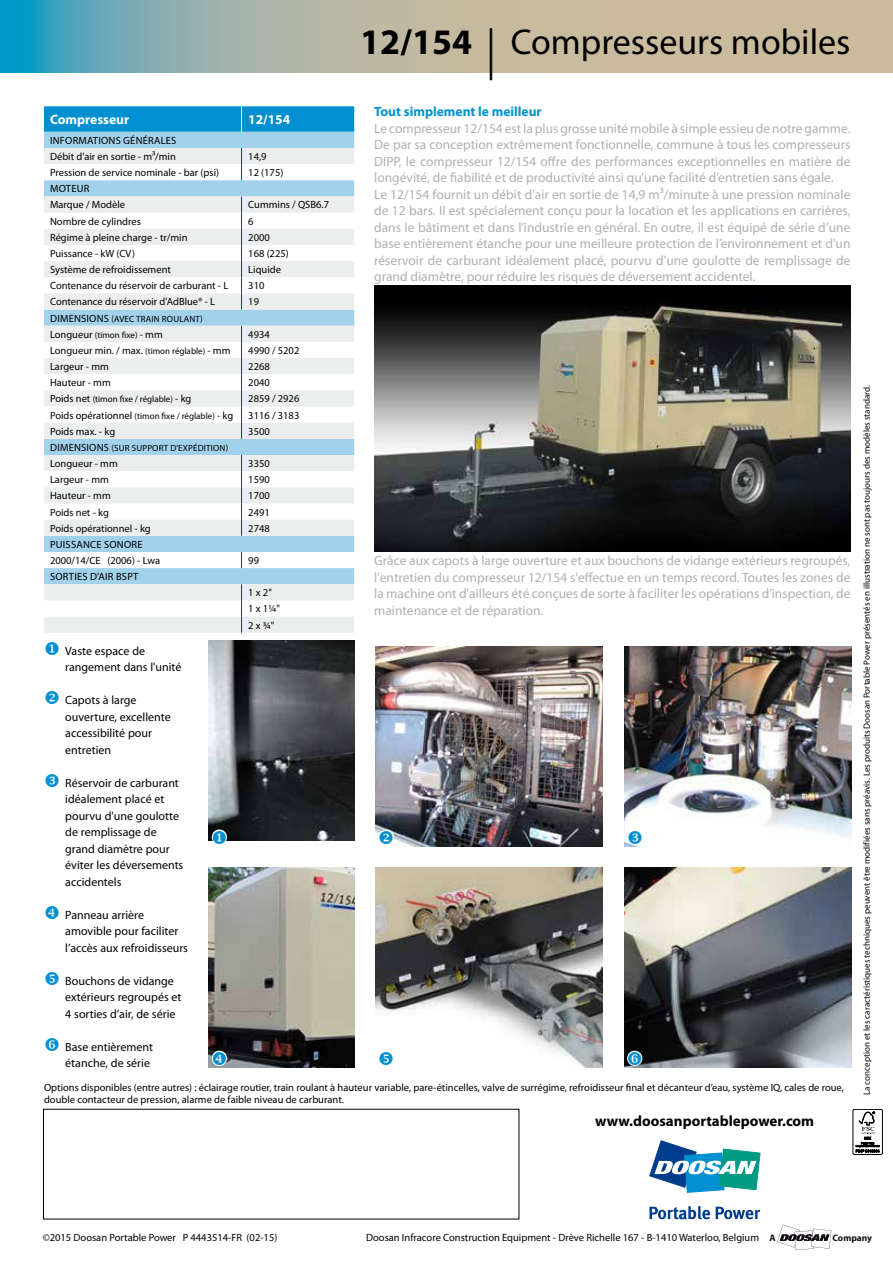
<style>
.page{position:relative;width:893px;height:1263px;background:#fff}
.page>*{position:absolute;margin:0;border:0;box-sizing:border-box;transform-origin:0 0}
.t1{font:36px "Myriad Pro";color:#000}
.t2{font:700 15px "Myriad Pro";color:#000}
.t3{font:13.5px/16.5px "Myriad Pro";color:#afb0b2}
.t4{font:700 13.5px "Myriad Pro";color:#0093d1}
.t5{font:700 13.5px "Myriad Pro";color:#fff}
.t6{font:12px/16.5px "Myriad Pro";color:#000}
.t7{font:10.5px/16.2px "Myriad Pro";color:#000}
.t8{font:10.5px/16.2px "Myriad Pro";letter-spacing:.02em;color:#000}
.t9{font:700 9.45px "Myriad Pro";color:#141015}
.t10{font:700 9.3px "Myriad Pro";color:#141015}
.t11{font:9px "Myriad Pro";color:#000}
.t12{font:9px "Myriad Pro";letter-spacing:.02em;color:#000}
.s1{font-size:10.5px}
.s2{font-size:9px}
.s3{color:#008fd0}
.s4{font-weight:700}
.s5{font-family:"Meta Pro Norm";font-size:54px}
</style>
<div class="page">
<svg style="left:777px;top:1224px;width:54px;height:26px"></svg>
<svg style="left:649px;top:1206px;width:61px;height:13px"></svg>
<svg style="left:716px;top:1207px;width:44px;height:12px"></svg>
<svg style="left:650px;top:1141px;width:110px;height:51px"></svg>
<svg style="left:853px;top:1109px;width:29px;height:45px"></svg>
<div style="left:853px;top:1109px;width:29px;height:45px;border:1px solid #000"></div>
<svg style="left:856px;top:1112px;width:23px;height:40px"></svg>
<svg style="left:0;top:0;width:893px;height:72px;background:#a9b5a6"></svg>
<img style="left:208px;top:641px;width:146px;height:200px">
<img style="left:624px;top:868px;width:227px;height:200px">
<img style="left:624px;top:647px;width:227px;height:200px">
<img style="left:375px;top:868px;width:228px;height:200px">
<img style="left:375px;top:647px;width:228px;height:200px">
<img style="left:208px;top:868px;width:146px;height:200px">
<img style="left:374px;top:285px;width:476px;height:266px">
<div style="left:44px;top:132px;width:310px;height:16px;background:#a2d1ec"></div>
<svg style="left:44px;top:148px;width:310px;height:485px;fill:#eceded"></svg>
<svg style="left:44px;top:106px;width:310px;height:26px;background:#0591d0"></svg>
<svg style="left:241px;top:148px;width:1px;height:32px"></svg>
<svg style="left:241px;top:196px;width:1px;height:114px"></svg>
<svg style="left:241px;top:326px;width:1px;height:113px"></svg>
<svg style="left:241px;top:455px;width:1px;height:81px"></svg>
<svg style="left:241px;top:552px;width:1px;height:16px"></svg>
<svg style="left:241px;top:584px;width:1px;height:49px"></svg>
<svg style="left:44px;top:614px;width:146px;height:19px"></svg>
<svg style="left:626px;top:828px;width:18px;height:18px"></svg>
<svg style="left:210px;top:1049px;width:18px;height:18px"></svg>
<svg style="left:377px;top:1049px;width:18px;height:18px"></svg>
<svg style="left:626px;top:1049px;width:18px;height:18px"></svg>
<svg style="left:210px;top:828px;width:18px;height:13px"></svg>
<svg style="left:377px;top:828px;width:18px;height:18px"></svg>
<p class="t5" style="left:50px;top:111px;width:81px">Compresseur</p>
<p class="t5" style="left:248px;top:111px;width:43px">12/154</p>
<p class="t8" style="left:50px;top:132px;width:128px">INFORMATIONS GÉNÉRALES<br>Débit d'air en sortie - m³/min</p>
<p class="t7" style="left:248px;top:148px;width:20px">14,9</p>
<p class="t7" style="left:50px;top:164px;width:171px">Pression de service nominale - bar (psi)</p>
<p class="t7" style="left:248px;top:164px;width:37px">12 (175)</p>
<p class="t7" style="left:50px;top:181px;width:77px">MOTEUR<br>Marque / Modèle</p>
<p class="t7" style="left:248px;top:197px;width:82px">Cummins / QSB6.7</p>
<p class="t7" style="left:50px;top:213px;width:92px">Nombre de cylindres</p>
<p class="t7" style="left:248px;top:213px;width:7px">6</p>
<p class="t7" style="left:50px;top:229px;width:139px">Régime à pleine charge - tr/min</p>
<p class="t7" style="left:248px;top:229px;width:23px">2000</p>
<p class="t7" style="left:50px;top:245px;width:86px">Puissance - kW (CV)</p>
<p class="t7" style="left:248px;top:245px;width:42px">168 (225)</p>
<p class="t7" style="left:50px;top:261px;width:122px">Système de refroidissement</p>
<p class="t7" style="left:248px;top:261px;width:34px">Liquide</p>
<p class="t7" style="left:50px;top:277px;width:180px">Contenance du réservoir de carburant - L</p>
<p class="t7" style="left:248px;top:277px;width:18px">310</p>
<p class="t7" style="left:50px;top:294px;width:167px">Contenance du réservoir d'AdBlue® - L</p>
<p class="t7" style="left:248px;top:294px;width:12px">19</p>
<p class="t12" style="left:50px;top:313px;width:154px"><span class="s1">DIMENSIONS</span> (AVEC TRAIN ROULANT)</p>
<p class="t7" style="left:50px;top:326px;width:114px">Longueur <span class="s2">(timon fixe)</span> - mm</p>
<p class="t7" style="left:248px;top:326px;width:23px">4934</p>
<p class="t7" style="left:50px;top:342px;width:182px">Longueur min. / max. <span class="s2">(timon réglable)</span> - mm</p>
<p class="t7" style="left:248px;top:342px;width:53px">4990 / 5202</p>
<p class="t7" style="left:50px;top:358px;width:60px">Largeur - mm</p>
<p class="t7" style="left:248px;top:358px;width:23px">2268</p>
<p class="t7" style="left:50px;top:374px;width:62px">Hauteur - mm</p>
<p class="t7" style="left:248px;top:374px;width:23px">2040</p>
<p class="t11" style="left:50px;top:394px;width:143px"><span class="s1">Poids net</span> (timon fixe / réglable) <span class="s1">- kg</span></p>
<p class="t7" style="left:248px;top:391px;width:53px">2859 / 2926</p>
<p class="t7" style="left:50px;top:407px;width:185px">Poids opérationnel <span class="s2">(timon fixe / réglable)</span> - kg</p>
<p class="t7" style="left:248px;top:407px;width:53px">3116 / 3183</p>
<p class="t7" style="left:50px;top:423px;width:67px">Poids max. - kg</p>
<p class="t7" style="left:248px;top:423px;width:23px">3500</p>
<p class="t12" style="left:50px;top:442px;width:180px"><span class="s1">DIMENSIONS</span> (SUR SUPPORT D'EXPÉDITION)</p>
<p class="t7" style="left:50px;top:455px;width:69px">Longueur - mm</p>
<p class="t7" style="left:248px;top:455px;width:23px">3350</p>
<p class="t7" style="left:50px;top:471px;width:60px">Largeur - mm</p>
<p class="t7" style="left:248px;top:471px;width:23px">1590</p>
<p class="t7" style="left:50px;top:488px;width:62px">Hauteur - mm</p>
<p class="t7" style="left:248px;top:488px;width:23px">1700</p>
<p class="t7" style="left:50px;top:504px;width:60px">Poids net - kg</p>
<p class="t7" style="left:248px;top:504px;width:23px">2491</p>
<p class="t7" style="left:50px;top:520px;width:102px">Poids opérationnel - kg</p>
<p class="t7" style="left:248px;top:520px;width:23px">2748</p>
<p class="t8" style="left:50px;top:536px;width:112px">PUISSANCE SONORE<br>2000/14/CE (2006) - Lwa</p>
<p class="t7" style="left:248px;top:552px;width:12px">99</p>
<p class="t8" style="left:50px;top:568px;width:90px">SORTIES D'AIR BSPT</p>
<p class="t6" style="left:65px;top:642px;width:118px;text-indent:-21px"><span class="s3">◆</span> Vaste espace de rangement dans l'unité</p>
<p class="t6" style="left:65px;top:692px;width:107px;text-indent:-21px"><span class="s3">❖</span> Capots à large ouverture, excellente accessibilité pour entretien</p>
<p class="t6" style="left:65px;top:774px;width:120px">Réservoir de carburant idéalement placé et pourvu d'une goulotte de remplissage de grand diamètre pour éviter les déversements accidentels</p>
<p class="t6" style="left:65px;top:906px;width:124px">Panneau arrière amovible pour faciliter l’accès aux refroidisseurs</p>
<p class="t6" style="left:65px;top:972px;width:118px">Bouchons de vidange extérieurs regroupés et<br>4 sorties d’air, de série</p>
<p class="t6" style="left:65px;top:1038px;width:89px">Base entièrement étanche, de série</p>
<p class="t7" style="left:248px;top:584px;width:33px">1 x 2"<br>1 x 1¼"<br>2 x ¾"</p>
<h1 class="t1" style="left:360px;top:20px;width:492px"><span class="s4">12/154</span> <span class="s5">|</span> Compresseurs mobiles</h1>
<p class="t4" style="left:374px;top:103px;width:169px">Tout simplement le meilleur</p>
<p class="t3" style="left:374px;top:120px;width:478px">Le compresseur 12/154 est la plus grosse unité mobile à simple essieu de notre gamme.<br>De par sa conception extrêmement fonctionnelle, commune à tous les compresseurs DIPP, le compresseur 12/154 offre des performances exceptionnelles en matière de longévité, de fiabilité et de productivité ainsi qu’une facilité d’entretien sans égale.<br>Le 12/154 fournit un débit d’air en sortie de 14,9 m³/minute à une pression nominale de 12 bars. Il est spécialement conçu pour la location et les applications en carrières, dans le bâtiment et dans l’industrie en général. En outre, il est équipé de série d’une base entièrement étanche pour une meilleure protection de l’environnement et d'un réservoir de carburant idéalement placé, pourvu d'une goulotte de remplissage de grand diamètre, pour réduire les risques de déversement accidentel.</p>
<p class="t3" style="left:374px;top:552px;width:478px;text-align:justify">Grâce aux capots à large ouverture et aux bouchons de vidange extérieurs regroupés, l'entretien du compresseur 12/154 s'effectue en un temps record. Toutes les zones de la machine ont d'ailleurs été conçues de sorte à faciliter les opérations d’inspection, de maintenance et de réparation.</p>
<p class="t7" style="left:44px;top:1081px;width:801px;line-height:12px">Options disponibles (entre autres) : éclairage routier, train roulant à hauteur variable, pare-étincelles, valve de surrégime, refroidisseur final et décanteur d’eau, système IQ, cales de roue, double contacteur de pression, alarme de faible niveau de carburant.</p>
<p class="t2" style="left:595px;top:1111px;width:220px">www.doosanportablepower.com</p>
<p class="t11" style="left:861px;top:1095px;width:711px;rotate:-90deg">La conception et les caractéristiques techniques peuvent être modifiées sans préavis. Les produits Doosan Portable Power présentés en illustration ne sont pas toujours des modèles standard.</p>
<p class="t7" style="left:366px;top:1229px;width:395px">Doosan Infracore Construction Equipment - Drève Richelle 167 - B-1410 Waterloo, Belgium</p>
<p class="t7" style="left:43px;top:1229px;width:236px">©2015 Doosan Portable Power P 4443514-FR (02-15)</p>
<p class="t9" style="left:769px;top:1231px;width:8px">A</p>
<p class="t10" style="left:833px;top:1231px;width:41px">Company</p>
</div>
